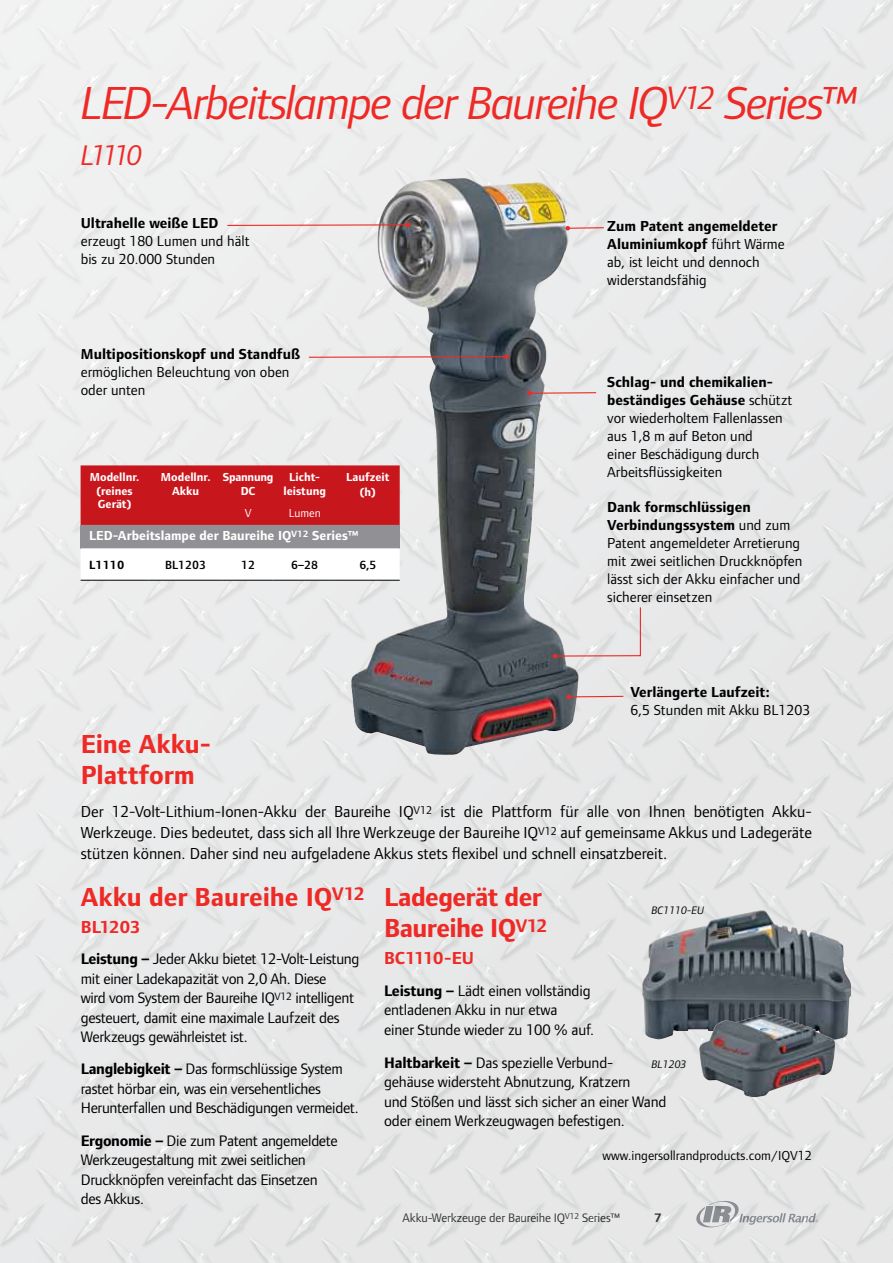
<style>
.page{position:relative;width:893px;height:1263px;background:#fff}
.page>*{position:absolute;margin:0;border:0;box-sizing:border-box;transform-origin:0 0}
.t1{font:italic 48px "Foundry Form Sans";letter-spacing:-.04em;color:#ee2a26}
.t2{font:italic 29.4px "Foundry Form Sans";letter-spacing:-.125em;color:#ee2a26}
.t3{font:700 27px/31.5px "Foundry Form Sans";letter-spacing:-.005em;color:#ee2a26}
.t4{font:700 27px/31.5px "Foundry Form Sans";letter-spacing:-.025em;color:#ee2a26}
.t5{font:700 18px "Foundry Form Sans";letter-spacing:-.035em;color:#ee2a26}
.t6{font:16.5px/21px "Foundry Form Sans";color:#000;text-align:justify}
.t7{font:15.75px/19.5px "Foundry Form Sans";letter-spacing:-.02em;color:#000}
.t8{font:15px/18px "Foundry Form Sans";color:#000}
.t9{font:700 15px "Foundry Form Sans";color:#000}
.t10{font:700 13.5px "Foundry Form Sans";color:#fff}
.t11{font:13.5px "Foundry Form Sans";color:#000}
.t12{font:12.75px "Foundry Form Sans";letter-spacing:-.01em;color:#000}
.t13{font:700 12.75px "Foundry Form Sans";color:#000}
.t14{font:600 12.3px "Foundry Form Sans";color:#000}
.t15{font:700 12.3px "Foundry Form Sans";color:#000}
.t16{font:700 12px/13.5px "Foundry Form Sans";color:#fff;text-align:center}
.t17{font:700 12px/13.5px "Foundry Form Sans";letter-spacing:-.02em;color:#fff;text-align:center}
.t18{font:12px "Foundry Form Sans";color:#fff}
.t19{font:italic 11.25px "Foundry Form Sans";color:#000}
.s1{font-weight:700}
</style>
<div class="page">
<img style="left:0;top:0;width:893px;height:1263px">
<div style="left:81px;top:465px;width:319px;height:60px;background:#c8161d"></div>
<div style="left:81px;top:525px;width:319px;height:23px;background:#919195"></div>
<svg style="left:81px;top:548px;width:319px;height:32px"></svg>
<hr style="left:81px;top:580px;width:68px;height:1px;background:#000">
<hr style="left:149px;top:580px;width:74px;height:1px;background:#000">
<hr style="left:223px;top:580px;width:51px;height:1px;background:#000">
<hr style="left:274px;top:580px;width:62px;height:1px;background:#000">
<hr style="left:336px;top:580px;width:64px;height:1px;background:#000">
<img style="left:383px;top:179px;width:59px;height:33px">
<svg style="left:226px;top:223px;width:184px;height:4px"></svg>
<img style="left:642px;top:910px;width:209px;height:130px">
<img style="left:699px;top:1014px;width:136px;height:83px">
<svg style="left:308px;top:354px;width:201px;height:5px"></svg>
<svg style="left:566px;top:226px;width:39px;height:4px"></svg>
<svg style="left:527px;top:391px;width:70px;height:4px"></svg>
<svg style="left:566px;top:695px;width:58px;height:4px"></svg>
<svg style="left:553px;top:606px;width:88px;height:52px;background:#e0dadb"></svg>
<h1 class="t1" style="left:81px;top:76px;width:779px">LED-Arbeitslampe der Baureihe IQ<sup>V12</sup> Series™</h1>
<h2 class="t2" style="left:81px;top:138px;width:63px">L1110</h2>
<p class="t9" style="left:81px;top:214px;width:139px">Ultrahelle weiße LED</p>
<p class="t8" style="left:81px;top:232px;width:170px">erzeugt 180 Lumen und hält bis zu 20.000 Stunden</p>
<p class="t8" style="left:607px;top:217px;width:179px"><span class="s1">Zum Patent angemeldeter<br>Aluminiumkopf</span> führt Wärme ab, ist leicht und dennoch widerstandsfähig</p>
<p class="t9" style="left:81px;top:345px;width:221px">Multipositionskopf und Standfuß</p>
<p class="t8" style="left:81px;top:363px;width:210px">ermöglichen Beleuchtung von oben oder unten</p>
<p class="t8" style="left:607px;top:373px;width:187px"><span class="s1">Schlag- und chemikalien&shy;beständiges Gehäuse</span> schützt vor wiederholtem Fallenlassen aus 1,8 m auf Beton und<br>einer Beschädigung durch<br>Arbeitsflüssigkeiten</p>
<p class="t8" style="left:607px;top:498px;width:197px"><span class="s1">Dank formschlüssigen<br>Verbindungssystem</span> und zum<br>Patent angemeldeter Arretierung mit zwei seitlichen Druckknöpfen lässt sich der Akku einfacher und sicherer einsetzen</p>
<p class="t16" style="left:90px;top:471px;width:51px">Modellnr. (reines<br>Gerät)</p>
<p class="t16" style="left:161px;top:471px;width:51px">Modellnr.<br>Akku</p>
<p class="t17" style="left:223px;top:471px;width:52px">Spannung<br>DC</p>
<p class="t16" style="left:284px;top:471px;width:44px">Licht&shy;leistung</p>
<p class="t16" style="left:346px;top:470px;width:45px;line-height:14.4px">Laufzeit (h)</p>
<p class="t18" style="left:245px;top:506px;width:8px">V</p>
<p class="t18" style="left:289px;top:506px;width:34px">Lumen</p>
<p class="t10" style="left:89px;top:528px;width:271px">LED-Arbeitslampe der Baureihe IQ<sup>V12</sup> Series™</p>
<p class="t15" style="left:89px;top:557px;width:37px">L1110</p>
<p class="t14" style="left:165px;top:557px;width:42px">BL1203</p>
<p class="t14" style="left:241px;top:557px;width:15px">12</p>
<p class="t14" style="left:291px;top:557px;width:28px">6–28</p>
<p class="t14" style="left:359px;top:557px;width:18px">6,5</p>
<p class="t9" style="left:630px;top:683px;width:141px">Verlängerte Laufzeit:</p>
<p class="t8" style="left:630px;top:700px;width:181px">6,5 Stunden mit Akku BL1203</p>
<h3 class="t3" style="left:81px;top:728px;width:132px">Eine Akku-<br>Plattform</h3>
<p class="t6" style="left:81px;top:801px;width:733px">Der 12-Volt-Lithium-Ionen-Akku der Baureihe IQ<sup>V12</sup> ist die Plattform für alle von Ihnen benötigten Akku-Werkzeuge. Dies bedeutet, dass sich all Ihre Werkzeuge der Baureihe IQ<sup>V12</sup> auf gemeinsame Akkus und Ladegeräte stützen können. Daher sind neu aufgeladene Akkus stets flexibel und schnell einsatzbereit.</p>
<h3 class="t3" style="left:81px;top:881px;width:286px">Akku der Baureihe IQ<sup>V12</sup></h3>
<p class="t5" style="left:81px;top:916px;width:62px">BL1203</p>
<p class="t7" style="left:81px;top:949px;width:280px"><span class="s1">Leistung –</span> Jeder Akku bietet 12-Volt-Leistung mit einer Ladekapazität von 2,0 Ah. Diese<br>wird vom System der Baureihe IQ<sup>V12</sup> intelligent gesteuert, damit eine maximale Laufzeit des Werkzeugs gewährleistet ist.</p>
<p class="t7" style="left:81px;top:1059px;width:279px"><span class="s1">Langlebigkeit –</span> Das formschlüssige System rastet hörbar ein, was ein versehentliches<br>Herunterfallen und Beschädigungen vermeidet.</p>
<p class="t7" style="left:81px;top:1131px;width:258px"><span class="s1">Ergonomie –</span> Die zum Patent angemeldete<br>Werkzeugestaltung mit zwei seitlichen<br>Druckknöpfen vereinfacht das Einsetzen des Akkus.</p>
<h3 class="t4" style="left:384px;top:881px;width:165px">Ladegerät der<br>Baureihe IQ<sup>V12</sup></h3>
<p class="t5" style="left:384px;top:947px;width:91px">BC1110-EU</p>
<p class="t7" style="left:384px;top:981px;width:211px"><span class="s1">Leistung –</span> Lädt einen vollständig entladenen Akku in nur etwa<br>einer Stunde wieder zu 100 % auf.</p>
<p class="t7" style="left:384px;top:1053px;width:284px"><span class="s1">Haltbarkeit –</span> Das spezielle Verbund&shy;gehäuse widersteht Abnutzung, Kratzern<br>und Stößen und lässt sich sicher an einer Wand oder einem Werkzeugwagen befestigen.</p>
<p class="t19" style="left:651px;top:904px;width:54px">BC1110-EU</p>
<p class="t19" style="left:651px;top:1058px;width:37px">BL1203</p>
<p class="t11" style="left:602px;top:1147px;width:211px">www.ingersollrandproducts.com/IQV12</p>
<p class="t12" style="left:403px;top:1210px;width:219px">Akku-Werkzeuge der Baureihe IQ<sup>V12</sup> Series™</p>
<p class="t13" style="left:654px;top:1210px;width:9px">7</p>
</div>
